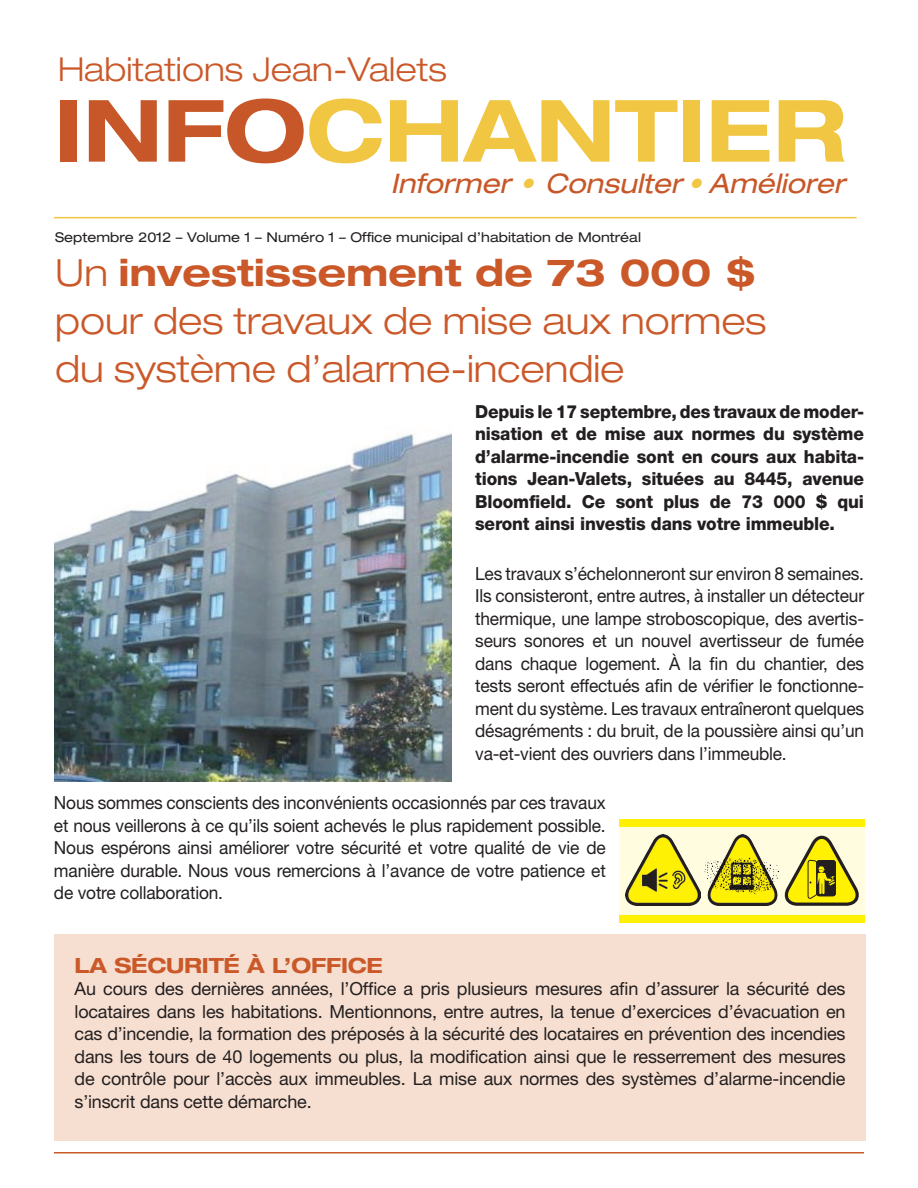
<style>
.page{position:relative;width:918px;height:1188px;background:#fff}
.page>*{position:absolute;margin:0;border:0;box-sizing:border-box;transform-origin:0 0}
.t1{font:700 expanded 86.1px "Helvetica Neue";color:#f0c642}
.t2{font:300 expanded 37.5px/48px "Helvetica Neue";color:#ca5828}
.t3{font:300 expanded 33px "Helvetica Neue";color:#ca5828}
.t4{font:italic expanded 27px "Helvetica Neue";color:#c75728}
.t5{font:700 expanded 21px "Helvetica Neue";letter-spacing:-.01em;color:#ca5828}
.t6{font:18px/22.5px "Helvetica Neue";letter-spacing:-.01em;color:#231f20;text-align:justify;scale:.96 1}
.t7{font:18px/22.5px "Helvetica Neue";letter-spacing:-.01em;color:#231f20;text-align:justify}
.t8{font:800 18px/22.5px "Helvetica Neue";letter-spacing:-.01em;color:#231f20;text-align:justify;scale:.96 1}
.t9{font:expanded 13.5px "Helvetica Neue";color:#231f20}
.s1{color:#c75728}
.s2{color:#f0c642}
.s3{font-weight:700}
</style>
<div class="page">
<hr style="left:54px;top:217px;width:803px;height:1px;background:#f0c642">
<hr style="left:54px;top:1152px;width:810px;height:2px;background:#ca5828">
<div style="left:619px;top:827px;width:246px;height:92px;background:#fffce0"></div>
<div style="left:619px;top:819px;width:246px;height:8px;background:#fff101"></div>
<div style="left:619px;top:915px;width:246px;height:7px;background:#fff101"></div>
<img style="left:703px;top:834px;width:76px;height:72px">
<img style="left:625px;top:834px;width:76px;height:71px">
<svg style="left:784px;top:836px;width:75px;height:70px"></svg>
<div style="left:54px;top:934px;width:811px;height:206px;background:#f6dfd0"></div>
<img style="left:54px;top:433px;width:397px;height:349px">
<h3 class="t3" style="left:58px;top:50px;width:390px">Habitations Jean-Valets</h3>
<h1 class="t1" style="left:55px;top:77px;width:793px"><span class="s1">INFO</span>CHANTIER</h1>
<h3 class="t4" style="left:390px;top:167px;width:463px">Informer <span class="s2">•</span> Consulter<span class="s2">•</span> Améliorer</h3>
<p class="t9" style="left:55px;top:229px;width:587px">Septembre 2012 – Volume 1 – Numéro 1 – Office municipal d’habitation de Montréal</p>
<h2 class="t2" style="left:55px;top:248px;width:713px">Un <span class="s3">investissement de 73 000 $ </span>pour des travaux de mise aux normes du système d’alarme-incendie</h2>
<p class="t8" style="left:475px;top:400px;width:407px">Depuis le 17 septembre, des travaux de moder&shy;nisation et de mise aux normes du système d’alarme-incendie sont en cours aux habita&shy;tions Jean-Valets, situées au 8445, avenue Bloomfield. Ce sont plus de 73 000 $ qui seront ainsi investis dans votre immeuble.</p>
<p class="t6" style="left:475px;top:562px;width:407px">Les travaux s’échelonneront sur environ 8 semaines.<br>Ils consisteront, entre autres, à installer un détecteur thermique, une lampe stroboscopique, des avertis&shy;seurs sonores et un nouvel avertisseur de fumée dans chaque logement. À la fin du chantier, des tests seront effectués afin de vérifier le fonctionne&shy;ment du système. Les travaux entraîneront quelques désagréments : du bruit, de la poussière ainsi qu’un va-et-vient des ouvriers dans l’immeuble.</p>
<p class="t6" style="left:54px;top:791px;width:576px">Nous sommes conscients des inconvénients occasionnés par ces travaux et nous veillerons à ce qu’ils soient achevés le plus rapidement possible.<br>Nous espérons ainsi améliorer votre sécurité et votre qualité de vie de manière durable. Nous vous remercions à l’avance de votre patience et de votre collaboration.</p>
<p class="t5" style="left:75px;top:952px;width:310px">LA SÉCURITÉ À L’OFFICE</p>
<p class="t7" style="left:75px;top:977px;width:773px">Au cours des dernières années, l’Office a pris plusieurs mesures afin d’assurer la sécurité des locataires dans les habitations. Mentionnons, entre autres, la tenue d’exercices d’évacuation en cas d’incendie, la formation des préposés à la sécurité des locataires en prévention des incendies dans les tours de 40 logements ou plus, la modification ainsi que le resserrement des mesures de contrôle pour l’accès aux immeubles. La mise aux normes des systèmes d’alarme-incendie s’inscrit dans cette démarche.</p>
</div>
